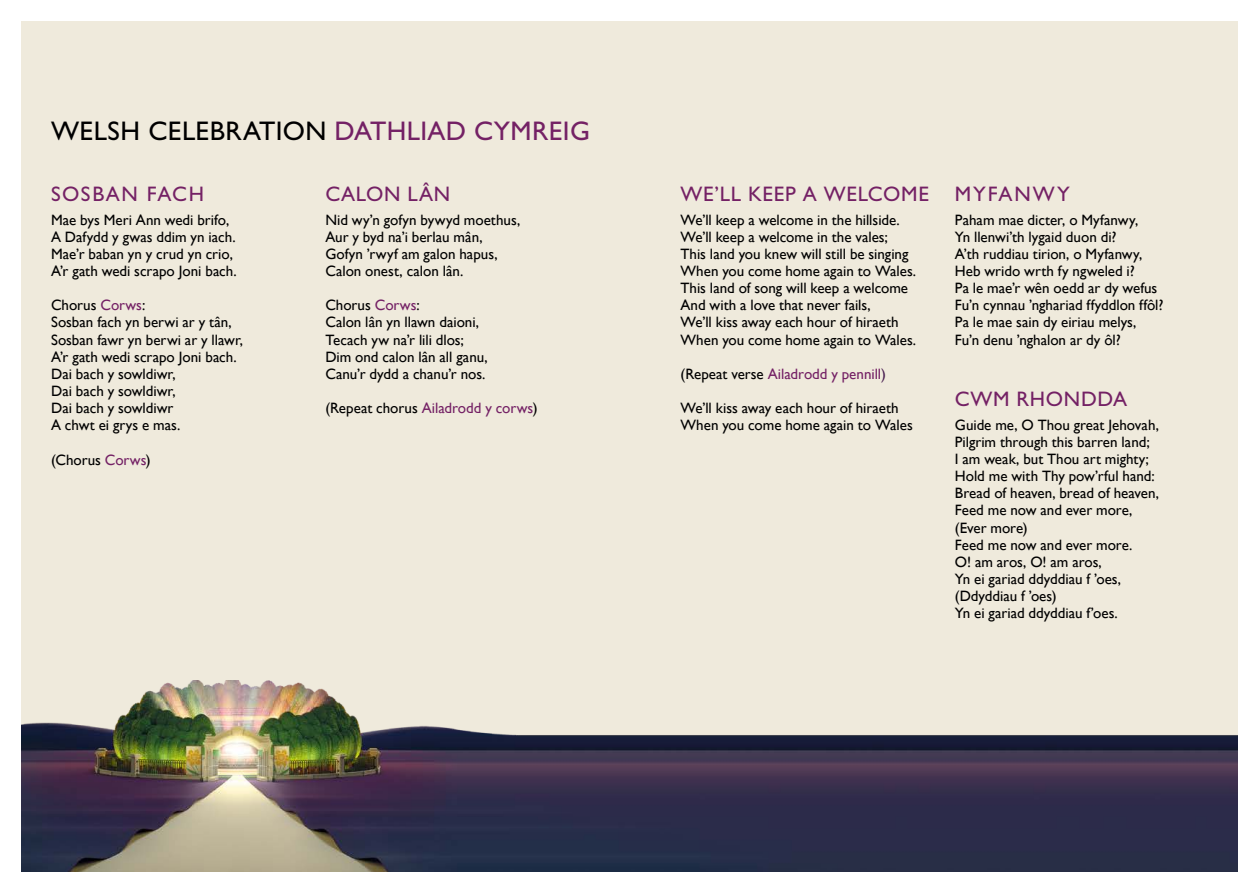
<style>
.page{position:relative;width:1259px;height:893px;background:#fff}
.page>*{position:absolute;margin:0;border:0;box-sizing:border-box;transform-origin:0 0}
.t1{font:27px "P Gill Sans";letter-spacing:.015em;color:#000}
.t2{font:21px "P Gill Sans";letter-spacing:.035em;color:#742165}
.t3{font:21px "P Gill Sans";letter-spacing:.075em;color:#742165}
.t4{font:21px "P Gill Sans";letter-spacing:.085em;color:#742165}
.t5{font:15px/17.1px "Gill Sans";color:#000}
.t6{font:15px "Gill Sans";color:#742165}
.s1{color:#742165}
.s2{color:#000}
.s3{color:#481e50}
</style>
<div class="page">
<div style="left:21px;top:21px;width:1216px;height:851px;background:#efeadc"></div>
<img style="left:21px;top:680px;width:1216px;height:192px">
<h1 class="t1" style="left:51px;top:115px;width:540px">WELSH CELEBRATION <span class="s1">DATHLIAD CYMREIG</span></h1>
<h2 class="t3" style="left:51px;top:182px;width:155px">SOSBAN FACH</h2>
<p class="t5" style="left:51px;top:211px;width:187px">Mae bys Meri Ann wedi brifo,<br>A Dafydd y gwas ddim yn iach.<br>Mae’r baban yn y crud yn crio,<br>A’r gath wedi scrapo Joni bach.</p>
<p class="t5" style="left:51px;top:297px;width:194px">Chorus <span class="s1">Corws</span>:<br>Sosban fach yn berwi ar y tân,<br>Sosban fawr yn berwi ar y llawr,<br>A’r gath wedi scrapo Joni bach.<br>Dai bach y sowldiwr,<br>Dai bach y sowldiwr,<br>Dai bach y sowldiwr<br>A chwt ei grys e mas.</p>
<p class="t5" style="left:51px;top:451px;width:101px">(Chorus <span class="s1">Corws</span>)</p>
<h2 class="t2" style="left:325px;top:182px;width:126px">CALON LÂN</h2>
<p class="t5" style="left:325px;top:211px;width:196px">Nid wy’n gofyn bywyd moethus,<br>Aur y byd na’i berlau mân,<br>Gofyn ’rwyf am galon hapus,<br>Calon onest, calon lân.</p>
<p class="t5" style="left:325px;top:297px;width:164px">Chorus <span class="s1">Corws</span>:<br>Calon lân yn llawn daioni,<br>Tecach yw na’r lili dlos;<br>Dim ond calon lân all ganu,<br>Canu’r dydd a chanu’r nos.</p>
<p class="t6" style="left:325px;top:399px;width:214px"><span class="s2">(Repeat chorus</span> Ailadrodd y corws<span class="s2">)</span></p>
<h2 class="t2" style="left:680px;top:182px;width:250px">WE’LL KEEP A WELCOME</h2>
<p class="t5" style="left:680px;top:211px;width:237px">We’ll keep a welcome in the hillside.<br>We’ll keep a welcome in the vales; This land you knew will still be singing When you come home again to Wales.<br>This land of song will keep a welcome And with a love that never fails,<br>We’ll kiss away each hour of hiraeth When you come home again to Wales.</p>
<p class="t6" style="left:680px;top:365px;width:207px"><span class="s2">(Repeat verse</span> Ailadrodd y pennill<span class="s3">)</span></p>
<p class="t5" style="left:680px;top:400px;width:234px">We’ll kiss away each hour of hiraeth<br>When you come home again to Wales</p>
<h2 class="t4" style="left:955px;top:182px;width:117px">MYFANWY</h2>
<p class="t5" style="left:955px;top:211px;width:210px">Paham mae dicter, o Myfanwy,<br>Yn llenwi’th lygaid duon di?<br>A’th ruddiau tirion, o Myfanwy,<br>Heb wrido wrth fy ngweled i?<br>Pa le mae’r wên oedd ar dy wefus<br>Fu’n cynnau ’nghariad ffyddlon ffôl?<br>Pa le mae sain dy eiriau melys,<br>Fu’n denu ’nghalon ar dy ôl?</p>
<h2 class="t2" style="left:955px;top:387px;width:174px">CWM RHONDDA</h2>
<p class="t5" style="left:955px;top:416px;width:206px">Guide me, O Thou great Jehovah,<br>Pilgrim through this barren land;<br>I am weak, but Thou art mighty;<br>Hold me with Thy pow’rful hand:<br>Bread of heaven, bread of heaven,<br>Feed me now and ever more, (Ever more)<br>Feed me now and ever more.<br>O! am aros, O! am aros,<br>Yn ei gariad ddyddiau f ’oes, (Ddyddiau f ’oes)<br>Yn ei gariad ddyddiau f’oes.</p>
</div>
